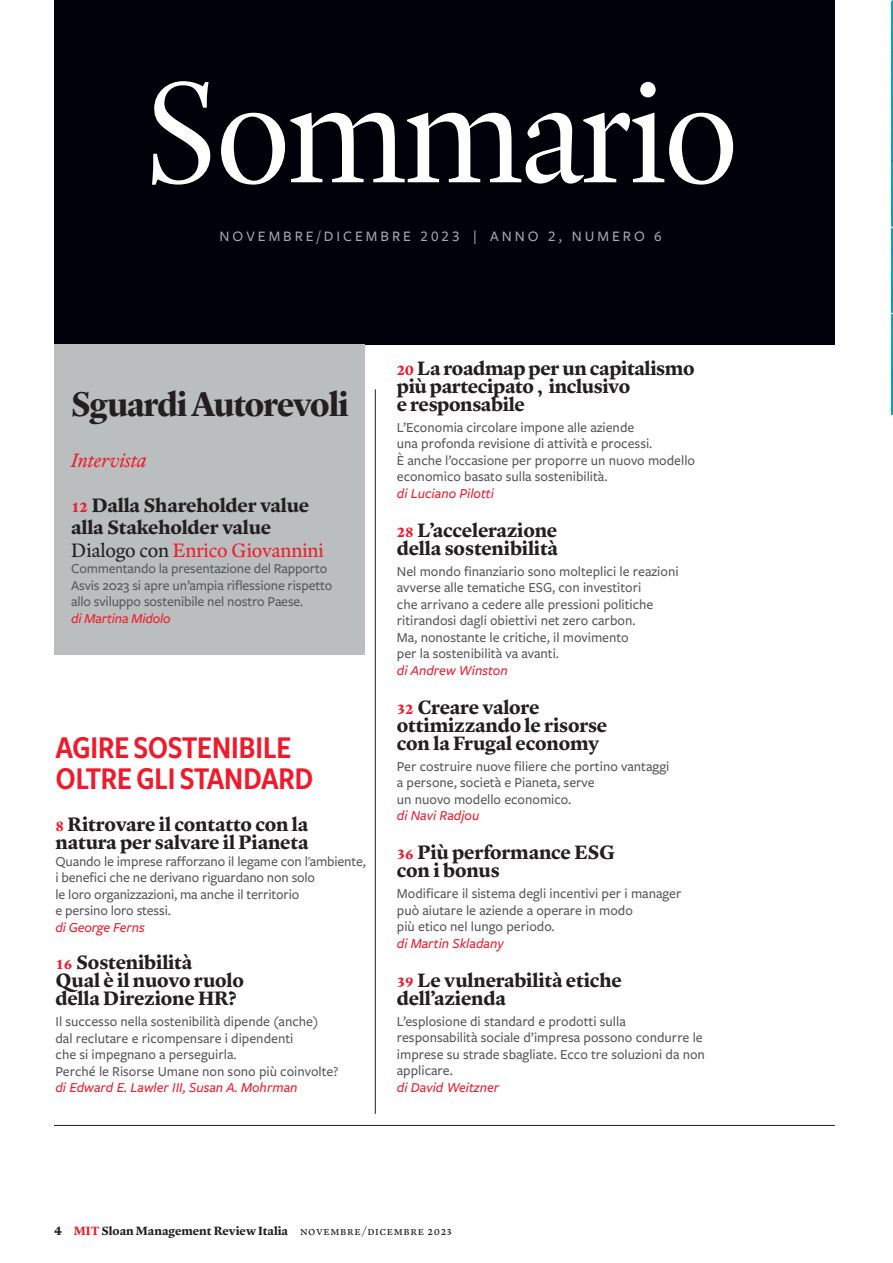
<style>
.page{position:relative;width:893px;height:1263px;background:#fff}
.page>*{position:absolute;margin:0;border:0;box-sizing:border-box;transform-origin:0 0}
.t1{font:300 144px "Guyot Headline";letter-spacing:-.01em;color:#fff}
.TOC_SR_banner{font:700 34.5px "Guyot Headline";letter-spacing:-.02em;color:#231f20}
.TOC_SR_banner-2{font:33px/31.5px "Freight Sans Cnd Pro Semi";letter-spacing:-.02em;color:#ee1b2d}
.TOC_SR_head{font:700 19.5px/18px "Guyot Text";letter-spacing:-.01em;color:#231f20}
.TOC_SR_deck{font:italic 19.5px "Guyot Text";letter-spacing:-.015em;color:#ee1b2d}
.t2{font:500 15px "Freight Sans Pro";letter-spacing:.2em;color:#a8a9ad}
.TOC_SR_body{font:500 14.25px/16.5px "Freight Sans Pro";color:#57585a}
.TOC_SR_head-2{font:500 14.25px/16.5px "Freight Sans Pro";letter-spacing:-.01em;color:#57585a}
.t3{font:700 12px "Guyot Text";color:#231f20}
.s1{font-size:13.5px;color:#ee1b2d}
.s2{font-weight:400}
.s3{font-weight:400;color:#ee1b2d}
.s4{font-style:italic;color:#ee1c2e}
.s5{color:#ee1b2d}
</style>
<div class="page">
<div style="left:54px;top:0;width:781px;height:344px;background:#000008"></div>
<hr style="left:54px;top:1125px;width:781px;height:1px;background:#231f20">
<hr style="left:375px;top:389px;width:1px;height:725px;background:#231f20">
<img style="left:892px;top:0;width:1px;height:414px">
<div style="left:54px;top:344px;width:311px;height:311px;background:#bbbebe"></div>
<h1 class="t1" style="left:144px;top:43px;width:595px">Sommario</h1>
<p class="t2" style="left:220px;top:226px;width:444px">NOVEMBRE/DICEMBRE 2023 | ANNO 2, NUMERO 6</p>
<p class="TOC_SR_banner" style="left:71px;top:382px;width:279px">Sguardi Autorevoli</p>
<p class="TOC_SR_deck" style="left:71px;top:447px;width:77px">Intervista</p>
<p class="TOC_SR_head" style="left:71px;top:493px;width:254px;line-height:22.5px"><span class="s1">12</span> Dalla Shareholder value alla Stakeholder value<br><span class="s2">Dialogo con</span> <span class="s3">Enrico Giovannini</span></p>
<p class="TOC_SR_head-2" style="left:71px;top:560px;width:263px">Commentando la presentazione del Rapporto Asvis 2023 si apre un’ampia riflessione rispetto allo sviluppo sostenibile nel nostro Paese.<br><span class="s4">di Martina Midolo</span></p>
<p class="TOC_SR_banner-2" style="left:55px;top:730px;width:259px">AGIRE SOSTENIBILE<br>OLTRE GLI STANDARD</p>
<p class="TOC_SR_head" style="left:55px;top:815px;width:255px"><span class="s1">8</span> Ritrovare il contatto con la natura per salvare il Pianeta</p>
<p class="TOC_SR_head-2" style="left:55px;top:852px;width:312px">Quando le imprese rafforzano il legame con l'ambiente, i benefici che ne derivano riguardano non solo<br>le loro organizzazioni, ma anche il territorio<br>e persino loro stessi.<br><span class="s4">di George Ferns</span></p>
<p class="TOC_SR_head" style="left:55px;top:953px;width:190px"><span class="s1">16</span> Sostenibilità<br>Qual è il nuovo ruolo della Direzione HR?</p>
<p class="TOC_SR_body" style="left:55px;top:1013px;width:284px">Il successo nella sostenibilità dipende (anche) dal reclutare e ricompensare i dipendenti<br>che si impegnano a perseguirla.<br>Perché le Risorse Umane non sono più coinvolte? <span class="s4">di Edward E. Lawler III, Susan A. Mohrman</span></p>
<p class="TOC_SR_head" style="left:397px;top:359px;width:299px"><span class="s1">20</span> La roadmap per un capitalismo più partecipato, inclusivo<br>e responsabile</p>
<p class="TOC_SR_body" style="left:397px;top:418px;width:300px">L’Economia circolare impone alle aziende<br>una profonda revisione di attività e processi.<br>È anche l’occasione per proporre un nuovo modello economico basato sulla sostenibilità.<br><span class="s4">di Luciano Pilotti</span></p>
<p class="TOC_SR_head" style="left:397px;top:521px;width:163px"><span class="s1">28</span> L’accelerazione della sostenibilità</p>
<p class="TOC_SR_body" style="left:397px;top:562px;width:283px">Nel mondo finanziario sono molteplici le reazioni avverse alle tematiche ESG, con investitori<br>che arrivano a cedere alle pressioni politiche ritirandosi dagli obiettivi net zero carbon.<br>Ma, nonostante le critiche, il movimento<br>per la sostenibilità va avanti.<br><span class="s4">di Andrew Winston</span></p>
<p class="TOC_SR_head" style="left:397px;top:698px;width:212px"><span class="s1">32</span> Creare valore ottimizzando le risorse con la Frugal economy</p>
<p class="TOC_SR_body" style="left:397px;top:757px;width:274px">Per costruire nuove filiere che portino vantaggi a persone, società e Pianeta, serve<br>un nuovo modello economico.<br><span class="s4">di Navi Radjou</span></p>
<p class="TOC_SR_head" style="left:397px;top:843px;width:220px"><span class="s1">36</span> Più performance ESG con i bonus</p>
<p class="TOC_SR_body" style="left:397px;top:885px;width:286px">Modificare il sistema degli incentivi per i manager può aiutare le aziende a operare in modo<br>più etico nel lungo periodo.<br><span class="s4">di Martin Skladany</span></p>
<p class="TOC_SR_head" style="left:397px;top:971px;width:226px"><span class="s1">39</span> Le vulnerabilità etiche dell’azienda</p>
<p class="TOC_SR_body" style="left:397px;top:1012px;width:310px">L’esplosione di standard e prodotti sulla responsabilità sociale d’impresa possono condurre le imprese su strade sbagliate. Ecco tre soluzioni da non applicare.<br><span class="s4">di David Weitzner</span></p>
<p class="t3" style="left:54px;top:1223px;width:399px">4 <span class="s5">MIT</span> Sloan Management Review Italia <span class="s2">novembre/dicembre 2023</span></p>
</div>
